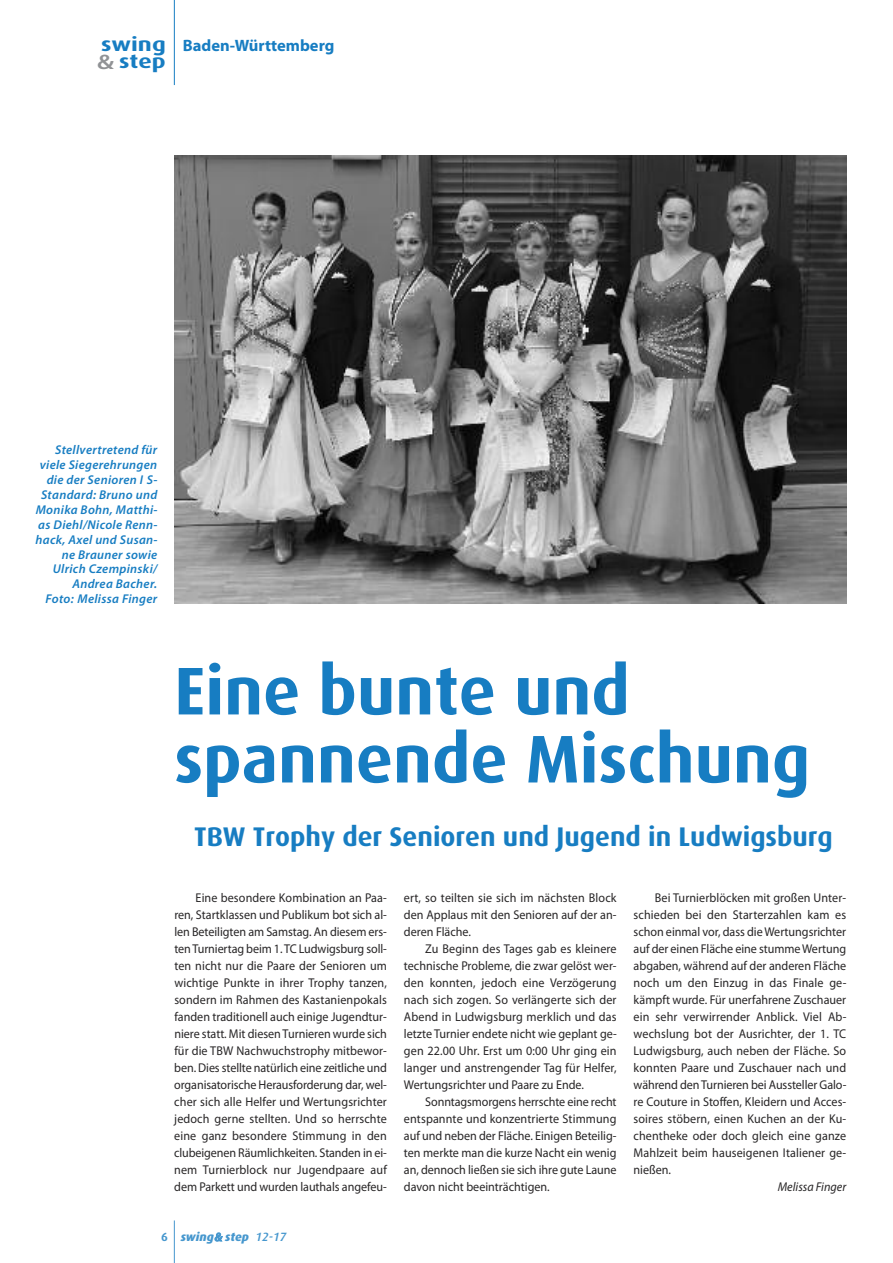
<style>
.page{position:relative;width:893px;height:1263px;background:#fff}
.page>*{position:absolute;margin:0;border:0;box-sizing:border-box;transform-origin:0 0}
.t1{font:700 67.5px/68.1px "Dax";color:#177dc2}
.t2{font:700 27px "Dax";color:#177dc2}
.t3{font:700 19.5px/16.5px "Dax";color:#177dc2;scale:1.25 1}
.t4{font:700 16.5px "Myriad Pro";color:#177dc2}
.t5{font:12.75px/17px "Myriad Pro";color:#272526;text-align:justify;scale:.95 1}
.t6{font:italic 600 12.75px/14.9px "Myriad Pro";letter-spacing:.025em;color:#177dc2;text-align:right}
.t7{font:italic 12.75px "Myriad Pro";color:#272526;scale:.95 1}
.t8{font:italic 800 12px "Dax";color:#4697ce}
.s1{font-family:"Myriad Pro";font-weight:600;font-size:21px;color:#909295}
.s2{font-weight:700;font-style:normal}
.s3{font-family:"Myriad Pro";font-weight:600}
.s4{font-weight:500}
</style>
<div class="page">
<hr style="left:174px;top:1220px;width:1px;height:43px;background:#4697ce">
<hr style="left:174px;top:0;width:1px;height:85px;background:#177dc2">
<img style="left:174px;top:156px;width:672px;height:448px">
<h3 class="t3" style="left:97px;top:36px;width:57px">swing <span class="s1">&amp;</span> step</h3>
<p class="t4" style="left:183px;top:39px;width:153px">Baden-Württemberg</p>
<p class="t6" style="left:36px;top:444px;width:124px">Stellvertretend für viele Siegerehrungen die der Senioren I S-<br>Standard: Bruno und<br>Monika Bohn, Matthi&shy;as Diehl/Nicole Renn&shy;hack, Axel und Susan&shy;ne Brauner sowie<br>Ulrich Czempinski/<br>Andrea Bacher.<br>Foto: Melissa Finger</p>
<h1 class="t1" style="left:174px;top:657px;width:637px">Eine bunte und spannende Mischung</h1>
<h2 class="t2" style="left:194px;top:821px;width:640px">TBW Trophy der Senioren und Jugend in Ludwigsburg</h2>
<p class="t5" style="left:174px;top:890px;width:225px;text-indent:21px">Eine besondere Kombination an Paa&shy;ren, Startklassen und Publikum bot sich al&shy;len Beteiligten am Samstag. An diesem ers&shy;tenTurniertag beim 1. TC Ludwigsburg soll&shy;ten nicht nur die Paare der Senioren um wichtige Punkte in ihrer Trophy tanzen, sondern im Rahmen des Kastanienpokals fanden traditionell auch einige Jugendtur&shy;niere statt. Mit diesenTurnieren wurde sich für die TBW Nachwuchstrophy mitbewor&shy;ben. Dies stellte natürlich eine zeitliche und organisatorische Herausforderung dar, wel&shy;cher sich alle Helfer und Wertungsrichter jedoch gerne stellten. Und so herrschte eine ganz besondere Stimmung in den clubeigenen Räumlichkeiten. Standen in ei&shy;nem Turnierblock nur Jugendpaare auf dem Parkett und wurden lauthals angefeu-</p>
<p class="t5" style="left:404px;top:890px;width:225px">ert, so teilten sie sich im nächsten Block den Applaus mit den Senioren auf der an&shy;deren Fläche.</p>
<p class="t5" style="left:404px;top:941px;width:226px;text-indent:21px">Zu Beginn des Tages gab es kleinere technische Probleme, die zwar gelöst wer&shy;den konnten, jedoch eine Verzögerung nach sich zogen. So verlängerte sich der Abend in Ludwigsburg merklich und das letzte Turnier endete nicht wie geplant ge&shy;gen 22.00 Uhr. Erst um 0:00 Uhr ging ein langer und anstrengender Tag für Helfer, Wertungsrichter und Paare zu Ende.</p>
<p class="t5" style="left:404px;top:1094px;width:225px;text-indent:21px">Sonntagsmorgens herrschte eine recht entspannte und konzentrierte Stimmung auf und neben der Fläche. Einigen Beteilig&shy;ten merkte man die kurze Nacht ein wenig an, dennoch ließen sie sich ihre gute Laune davon nicht beeinträchtigen.</p>
<p class="t5" style="left:634px;top:890px;width:226px;text-indent:21px">Bei Turnierblöcken mit großen Unter&shy;schieden bei den Starterzahlen kam es schon einmal vor, dass die Wertungsrichter auf der einen Fläche eine stummeWertung abgaben, während auf der anderen Fläche noch um den Einzug in das Finale ge&shy;kämpft wurde. Für unerfahrene Zuschauer ein sehr verwirrender Anblick. Viel Ab&shy;wechslung bot der Ausrichter, der 1. TC Ludwigsburg, auch neben der Fläche. So konnten Paare und Zuschauer nach und während denTurnieren bei Aussteller Galo&shy;re Couture in Stoffen, Kleidern und Acces&shy;soires stöbern, einen Kuchen an der Ku&shy;chentheke oder doch gleich eine ganze Mahlzeit beim hauseigenen Italiener ge&shy;nießen.</p>
<p class="t7" style="left:778px;top:1182px;width:73px">Melissa Finger</p>
<p class="t8" style="left:161px;top:1230px;width:127px"><span class="s2">6</span> swing<span class="s3">&amp;</span> step <span class="s4">12-17</span></p>
</div>
